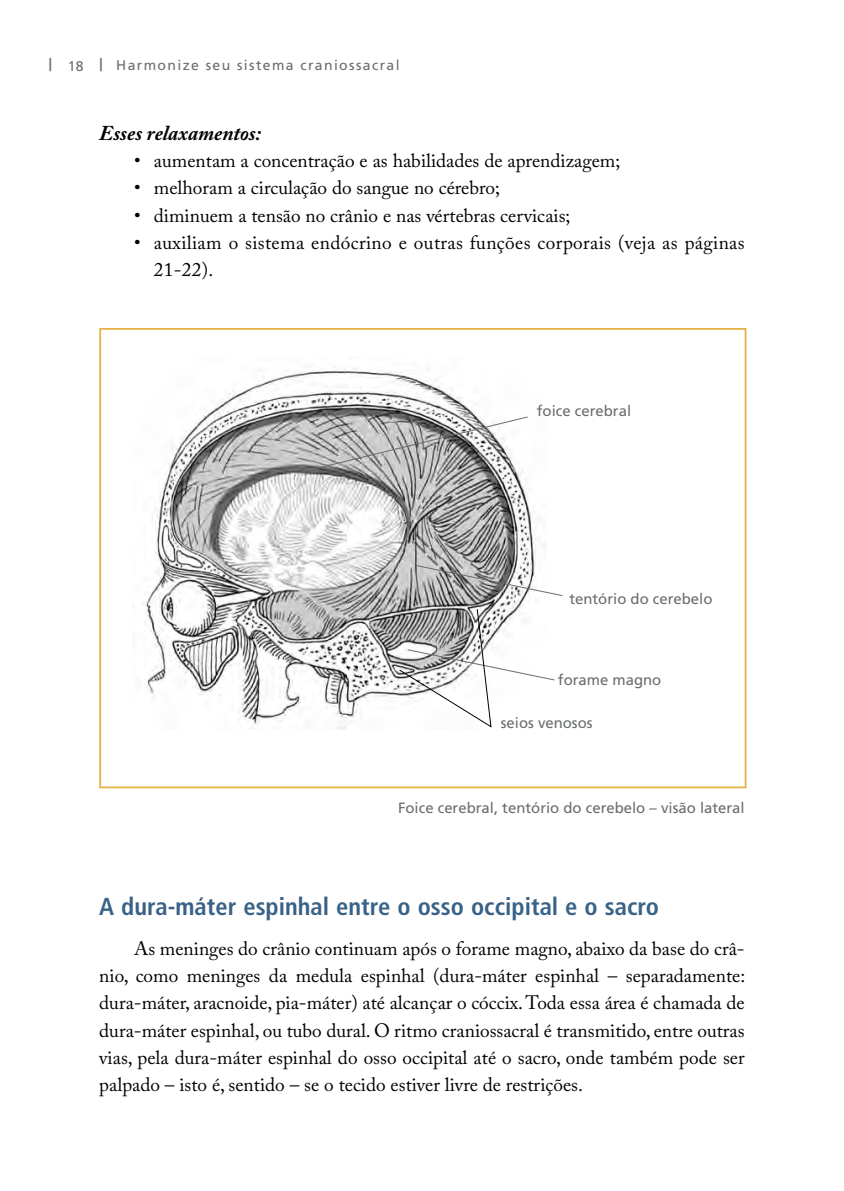
<style>
.page{position:relative;width:844px;height:1191px;background:#fff}
.page>*{position:absolute;margin:0;border:0;box-sizing:border-box;transform-origin:0 0}
.t1{font:700 condensed 24.5px "Frutiger";color:#396287}
.t2{font:italic 700 21px "Adobe Caslon Pro";color:#000}
.t3{font:19.25px/27.3px "Adobe Caslon Pro";color:#000;text-align:justify}
.t4{font:19.25px/27.3px "Adobe Caslon Pro";letter-spacing:.02em;color:#000}
.t5{font:14.88px "Frutiger";color:#6a6d6e}
.t6{font:14px "Frutiger";letter-spacing:.1em;color:#6a6d6e}
.s1{font-size:17.5px}
</style>
<div class="page">
<div style="left:99px;top:328px;width:647px;height:460px;border:2px solid #e4b33f"></div>
<img style="left:142px;top:367px;width:395px;height:362px">
<svg style="left:297px;top:416px;width:231px;height:57px"></svg>
<svg style="left:415px;top:565px;width:148px;height:31px"></svg>
<svg style="left:399px;top:608px;width:156px;height:119px"></svg>
<p class="t6" style="left:48px;top:57px;width:352px"><span class="s1">|</span> 18 <span class="s1">|</span> Harmonize seu sistema craniossacral</p>
<p class="t2" style="left:99px;top:120px;width:163px">Esses relaxamentos:</p>
<p class="t3" style="left:134px;top:146px;width:487px">• aumentam a concentração e as habilidades de aprendizagem;</p>
<p class="t3" style="left:134px;top:174px;width:367px">• melhoram a circulação do sangue no cérebro;</p>
<p class="t3" style="left:134px;top:201px;width:438px">• diminuem a tensão no crânio e nas vértebras cervicais;</p>
<p class="t4" style="left:154px;top:228px;width:592px;text-indent:-20px">• auxiliam o sistema endócrino e outras funções corporais (veja as páginas<br>21-22).</p>
<p class="t5" style="left:536px;top:402px;width:96px">foice cerebral</p>
<p class="t5" style="left:569px;top:589px;width:144px">tentório do cerebelo</p>
<p class="t5" style="left:557px;top:671px;width:105px">forame magno</p>
<p class="t5" style="left:500px;top:713px;width:93px">seios venosos</p>
<p class="t5" style="left:398px;top:799px;width:348px">Foice cerebral, tentório do cerebelo – visão lateral</p>
<p class="t1" style="left:99px;top:892px;width:561px">A dura-máter espinhal entre o osso occipital e o sacro</p>
<p class="t3" style="left:99px;top:934px;width:647px;text-indent:35px">As meninges do crânio continuam após o forame magno, abaixo da base do crâ&shy;nio, como meninges da medula espinhal (dura-máter espinhal – separadamente: dura-máter, aracnoide, pia-máter) até alcançar o cóccix. Toda essa área é chamada de dura-máter espinhal, ou tubo dural. O ritmo craniossacral é transmitido, entre outras vias, pela dura-máter espinhal do osso occipital até o sacro, onde também pode ser palpado – isto é, sentido – se o tecido estiver livre de restrições.</p>
</div>
